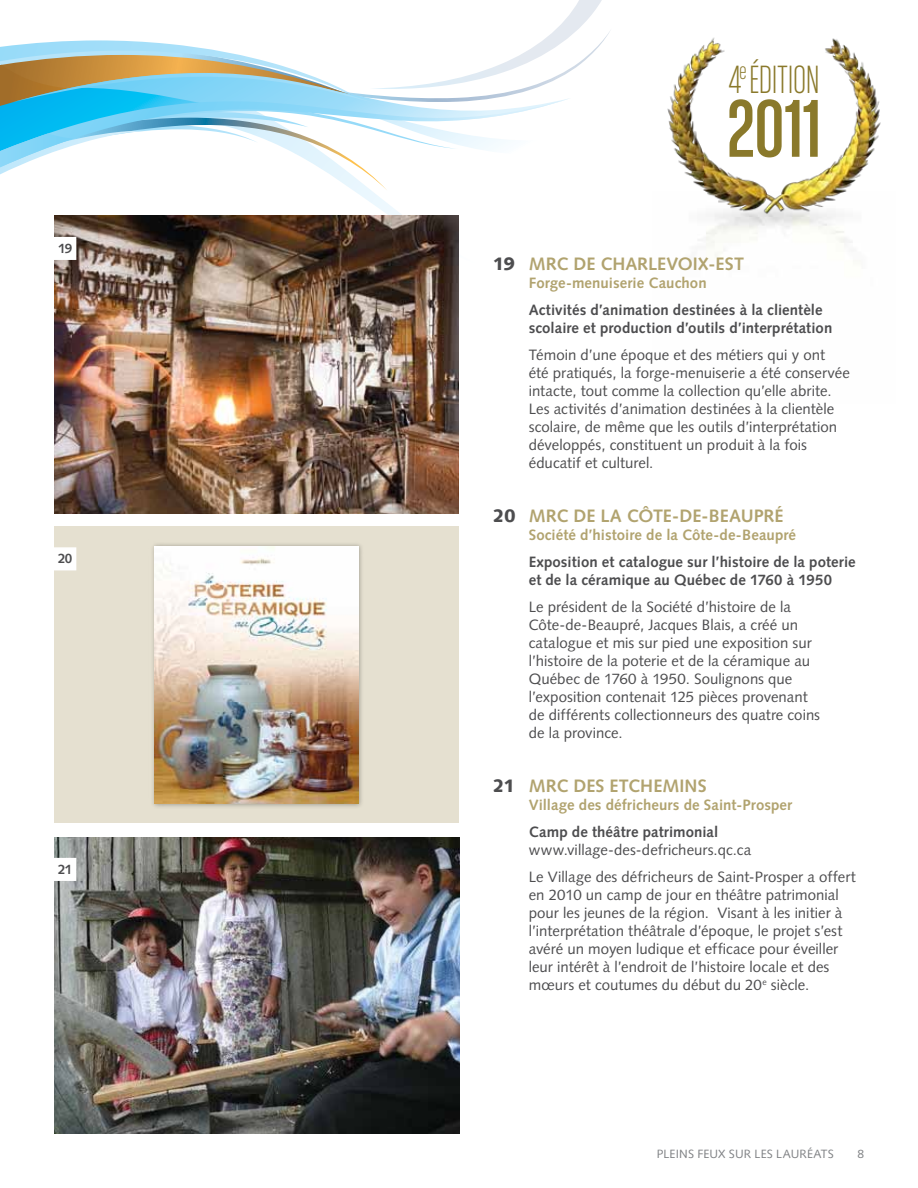
<style>
.page{position:relative;width:918px;height:1188px;background:#fff}
.page>*{position:absolute;margin:0;border:0;box-sizing:border-box;transform-origin:0 0}
.t1{font:87.15px "Chalet Comprime Cologne Eighty";color:#8a792b}
.t2{font:41.85px "Chalet Comprime Milan Eighty";letter-spacing:-.005em;color:#8a792b}
.t3{font:700 18px "Syntax";color:#b1a36f}
.t4{font:15px/18px "Syntax";color:#4d4d4f}
.t5{font:700 15px/18px "Syntax";letter-spacing:.005em;color:#4d4d4f}
.t6{font:700 15px "Syntax";letter-spacing:.005em;color:#b1a36f}
.t7{font:700 13.5px "Syntax";color:#4d4d4f}
.t8{font:12px "Syntax";letter-spacing:.01em;color:#808285}
.s1{font-weight:900;color:#4d4d4f}
</style>
<div class="page">
<svg style="left:54px;top:191px;width:405px;height:25px"></svg>
<svg style="left:0;top:0;width:610px;height:191px"></svg>
<img style="left:54px;top:216px;width:405px;height:297px">
<div style="left:53px;top:237px;width:23px;height:23px;background:#fff"></div>
<img style="left:54px;top:837px;width:405px;height:297px">
<div style="left:53px;top:858px;width:23px;height:23px;background:#fff"></div>
<img style="left:667px;top:37px;width:214px;height:194px">
<div style="left:54px;top:526px;width:405px;height:298px;background:#e5e0d0"></div>
<div style="left:53px;top:547px;width:23px;height:23px;background:#fff"></div>
<img style="left:152px;top:544px;width:210px;height:263px">
<img style="left:154px;top:547px;width:205px;height:256px">
<p class="t7" style="left:58px;top:241px;width:16px">19</p>
<p class="t7" style="left:58px;top:551px;width:16px">20</p>
<p class="t7" style="left:58px;top:862px;width:16px">21</p>
<h2 class="t2" style="left:729px;top:57px;width:92px">4<sup>e</sup>ÉDITION</h2>
<h1 class="t1" style="left:727px;top:81px;width:96px">2011</h1>
<p class="t3" style="left:493px;top:253px;width:253px"><span class="s1">19</span> MRC DE CHARLEVOIX-EST</p>
<p class="t6" style="left:529px;top:274px;width:179px">Forge-menuiserie Cauchon</p>
<p class="t5" style="left:529px;top:301px;width:305px">Activités d’animation destinées à la clientèle scolaire et production d’outils d’interprétation</p>
<p class="t4" style="left:529px;top:346px;width:323px">Témoin d’une époque et des métiers qui y ont<br>été pratiqués, la forge-menuiserie a été conservée intacte, tout comme la collection qu’elle abrite.<br>Les activités d’animation destinées à la clientèle scolaire, de même que les outils d’interprétation développés, constituent un produit à la fois éducatif et culturel.</p>
<p class="t3" style="left:493px;top:505px;width:292px"><span class="s1">20</span> MRC DE LA CÔTE-DE-BEAUPRÉ</p>
<p class="t6" style="left:529px;top:526px;width:269px">Société d’histoire de la Côte-de-Beaupré</p>
<p class="t5" style="left:529px;top:553px;width:328px">Exposition et catalogue sur l’histoire de la poterie et de la céramique au Québec de 1760 à 1950</p>
<p class="t4" style="left:529px;top:598px;width:293px">Le président de la Société d’histoire de la Côte-de-Beaupré, Jacques Blais, a créé un catalogue et mis sur pied une exposition sur l’histoire de la poterie et de la céramique au Québec de 1760 à 1950. Soulignons que l’exposition contenait 125 pièces provenant de différents collectionneurs des quatre coins de la province.</p>
<p class="t3" style="left:493px;top:775px;width:216px"><span class="s1">21</span> MRC DES ETCHEMINS</p>
<p class="t6" style="left:529px;top:796px;width:265px">Village des défricheurs de Saint-Prosper</p>
<p class="t5" style="left:529px;top:823px;width:191px">Camp de théâtre patrimonial</p>
<p class="t4" style="left:529px;top:836px;width:329px;line-height:27px">www.village-des-defricheurs.qc.ca<br>Le Village des défricheurs de Saint-Prosper a offert</p>
<p class="t4" style="left:529px;top:886px;width:315px">en 2010 un camp de jour en théâtre patrimonial pour les jeunes de la région. Visant à les initier à l’interprétation théâtrale d’époque, le projet s’est avéré un moyen ludique et efficace pour éveiller leur intérêt à l’endroit de l’histoire locale et des mœurs et coutumes du début du 20<sup>e</sup> siècle.</p>
<p class="t8" style="left:657px;top:1147px;width:179px">PLEINS FEUX SUR LES LAURÉATS</p>
<p class="t8" style="left:857px;top:1147px;width:8px">8</p>
</div>
